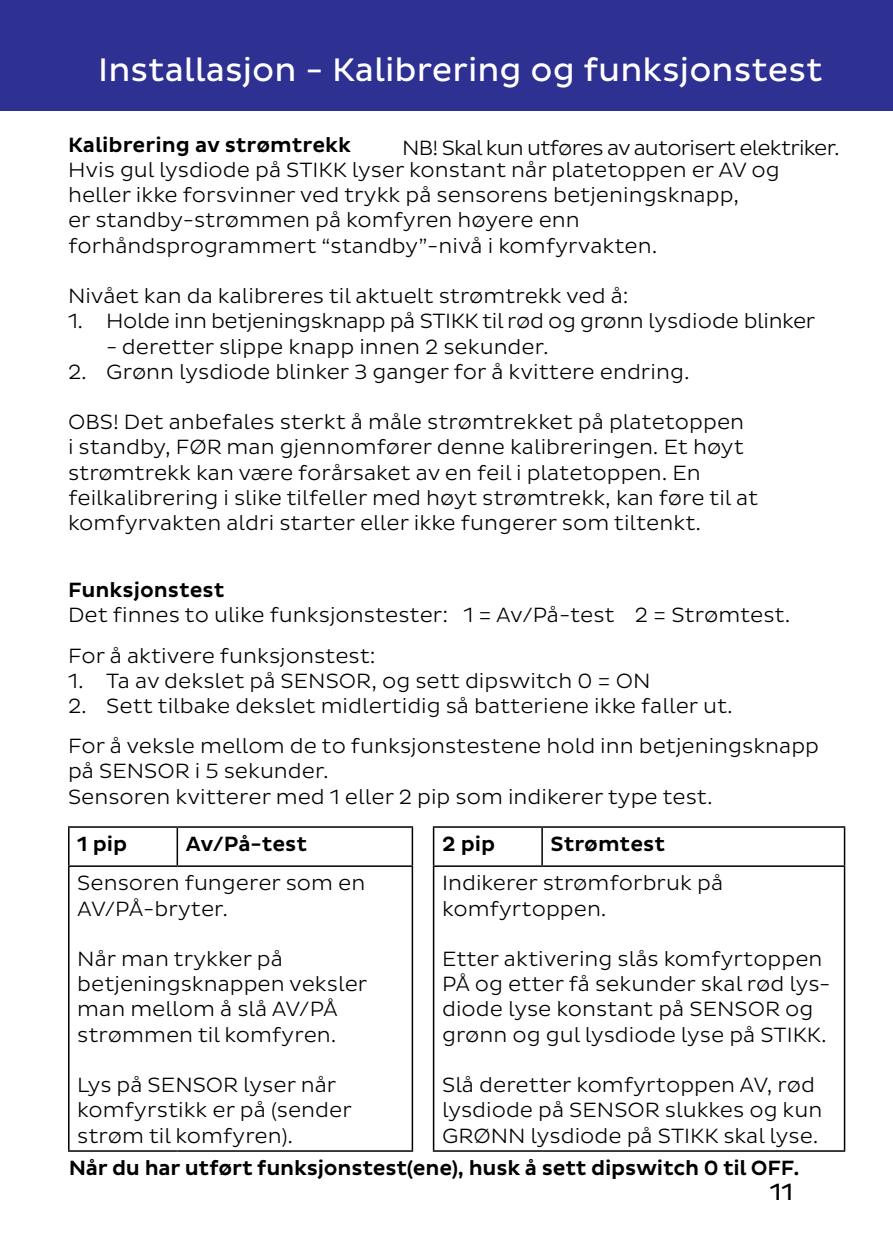
<style>
.page{position:relative;width:893px;height:1259px;background:#fff}
.page>*{position:absolute;margin:0;border:0;box-sizing:border-box;transform-origin:0 0}
.t1{font:33.3px "Pluto Sans";color:#fff}
.t2{font:24px "Pluto Sans";color:#000}
.t3{font:300 21px/25.2px "Pluto Sans";color:#000}
.t4{font:500 21px "Pluto Sans";letter-spacing:-.01em;color:#000}
.t5{font:300 21px "Pluto Sans";letter-spacing:-.02em;color:#000}
.t6{font:300 21px "Pluto Sans";letter-spacing:-.04em;color:#000}
</style>
<div class="page">
<div style="left:0;top:0;width:893px;height:110px;background:#2e3092"></div>
<hr style="left:68px;top:826px;width:109px;height:2px;background:#000">
<hr style="left:68px;top:828px;width:2px;height:37px;background:#000">
<hr style="left:177px;top:826px;width:236px;height:2px;background:#000">
<hr style="left:177px;top:828px;width:1px;height:37px;background:#000">
<hr style="left:412px;top:828px;width:1px;height:37px;background:#000">
<hr style="left:68px;top:865px;width:109px;height:2px;background:#000">
<hr style="left:68px;top:867px;width:2px;height:283px;background:#000">
<hr style="left:177px;top:865px;width:236px;height:2px;background:#000">
<hr style="left:412px;top:867px;width:1px;height:283px;background:#000">
<hr style="left:68px;top:1150px;width:109px;height:1px;background:#000">
<hr style="left:177px;top:1150px;width:236px;height:1px;background:#000">
<hr style="left:433px;top:826px;width:109px;height:2px;background:#000">
<hr style="left:433px;top:828px;width:1px;height:37px;background:#000">
<hr style="left:542px;top:826px;width:303px;height:2px;background:#000">
<hr style="left:541px;top:828px;width:2px;height:37px;background:#000">
<hr style="left:844px;top:828px;width:1px;height:37px;background:#000">
<hr style="left:433px;top:865px;width:109px;height:2px;background:#000">
<hr style="left:433px;top:867px;width:1px;height:283px;background:#000">
<hr style="left:542px;top:865px;width:303px;height:2px;background:#000">
<hr style="left:844px;top:867px;width:1px;height:283px;background:#000">
<hr style="left:433px;top:1150px;width:109px;height:1px;background:#000">
<hr style="left:542px;top:1150px;width:303px;height:1px;background:#000">
<h1 class="t1" style="left:98px;top:50px;width:726px">Installasjon - Kalibrering og funksjonstest</h1>
<p class="t4" style="left:68px;top:133px;width:285px">Kalibrering av strømtrekk</p>
<p class="t3" style="left:68px;top:157px;width:713px">Hvis gul lysdiode på STIKK lyser konstant når platetoppen er AV og heller ikke forsvinner ved trykk på sensorens betjeningsknapp,<br>er standby-strømmen på komfyren høyere enn forhåndsprogrammert “standby”-nivå i komfyrvakten.</p>
<p class="t3" style="left:68px;top:283px;width:562px">Nivået kan da kalibreres til aktuelt strømtrekk ved å:</p>
<p class="t5" style="left:68px;top:309px;width:749px">1. Holde inn betjeningsknapp på STIKK til rød og grønn lysdiode blinker</p>
<p class="t3" style="left:106px;top:334px;width:444px">- deretter slippe knapp innen 2 sekunder.</p>
<p class="t3" style="left:68px;top:359px;width:623px">2. Grønn lysdiode blinker 3 ganger for å kvittere endring.</p>
<p class="t3" style="left:68px;top:409px;width:692px">OBS! Det anbefales sterkt å måle strømtrekket på platetoppen<br>i standby, FØR man gjennomfører denne kalibreringen. Et høyt strømtrekk kan være forårsaket av en feil i platetoppen. En feilkalibrering i slike tilfeller med høyt strømtrekk, kan føre til at komfyrvakten aldri starter eller ikke fungerer som tiltenkt.</p>
<p class="t6" style="left:402px;top:136px;width:439px">NB! Skal kun utføres av autorisert elektriker.</p>
<p class="t4" style="left:68px;top:578px;width:158px">Funksjonstest</p>
<p class="t3" style="left:68px;top:595px;width:724px;line-height:40.2px">Det finnes to ulike funksjonstester: 1 = Av/På-test 2 = Strømtest.<br>For å aktivere funksjonstest:</p>
<p class="t3" style="left:68px;top:668px;width:584px">1. Ta av dekslet på SENSOR, og sett dipswitch 0 = ON</p>
<p class="t3" style="left:68px;top:686px;width:753px;line-height:40.2px">2. Sett tilbake dekslet midlertidig så batteriene ikke faller ut.<br>For å veksle mellom de to funksjonstestene hold inn betjeningsknapp</p>
<p class="t3" style="left:68px;top:759px;width:646px">på SENSOR i 5 sekunder.<br>Sensoren kvitterer med 1 eller 2 pip som indikerer type test.</p>
<p class="t4" style="left:77px;top:832px;width:52px">1 pip</p>
<p class="t4" style="left:186px;top:832px;width:123px">Av/På-test</p>
<p class="t3" style="left:77px;top:871px;width:290px">Sensoren fungerer som en<br>AV/PÅ-bryter.</p>
<p class="t3" style="left:77px;top:946px;width:292px">Når man trykker på betjeningsknappen veksler man mellom å slå AV/PÅ strømmen til komfyren.</p>
<p class="t3" style="left:77px;top:1072px;width:276px">Lys på SENSOR lyser når komfyrstikk er på (sender strøm til komfyren).</p>
<p class="t4" style="left:442px;top:832px;width:55px">2 pip</p>
<p class="t4" style="left:551px;top:832px;width:116px">Strømtest</p>
<p class="t3" style="left:442px;top:871px;width:283px">Indikerer strømforbruk på komfyrtoppen.</p>
<p class="t3" style="left:442px;top:946px;width:390px">Etter aktivering slås komfyrtoppen PÅ og etter få sekunder skal rød lys&shy;diode lyse konstant på SENSOR og grønn og gul lysdiode lyse på STIKK.</p>
<p class="t3" style="left:442px;top:1072px;width:382px">Slå deretter komfyrtoppen AV, rød lysdiode på SENSOR slukkes og kun<br>GRØNN lysdiode på STIKK skal lyse.</p>
<p class="t4" style="left:69px;top:1155px;width:732px">Når du har utført funksjonstest(ene), husk å sett dipswitch 0 til OFF.</p>
<p class="t2" style="left:770px;top:1178px;width:25px">11</p>
</div>
